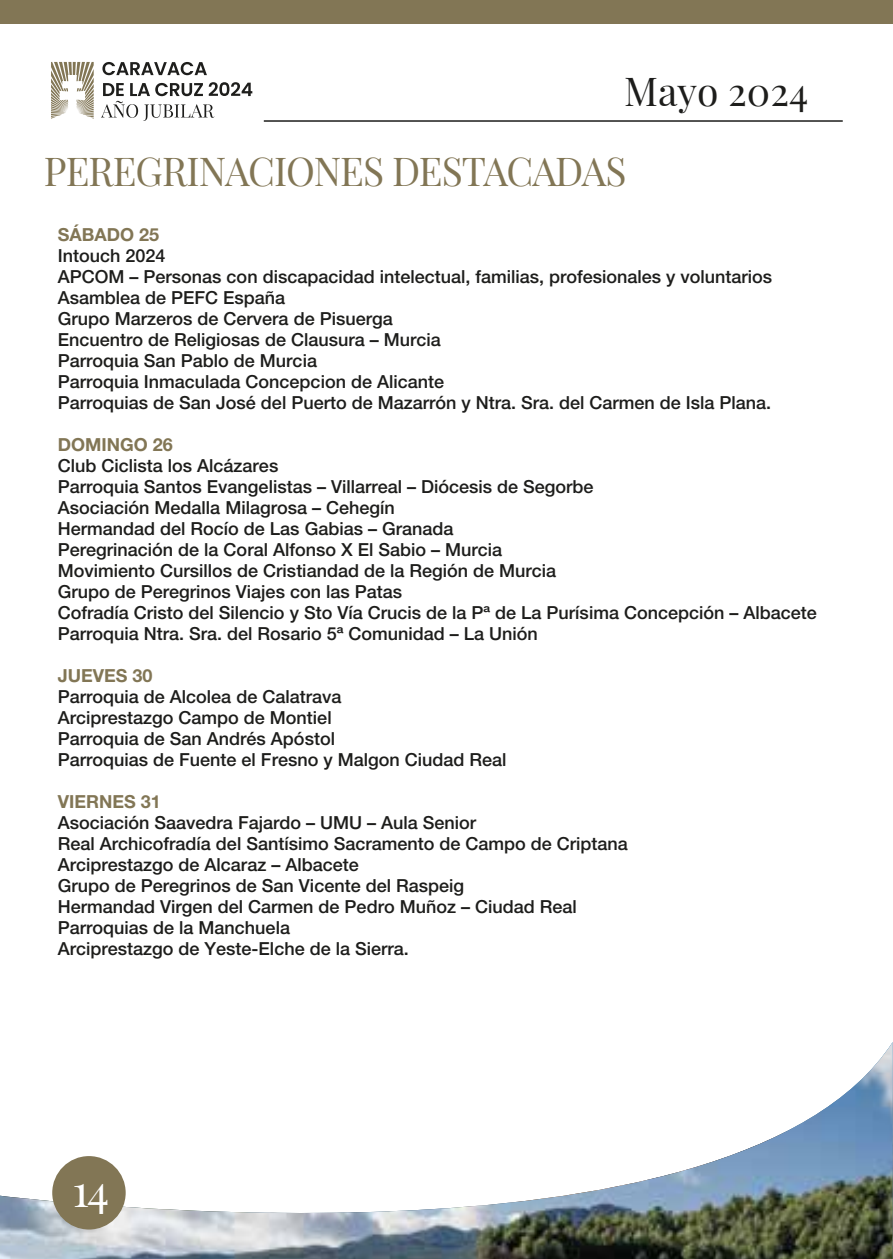
<style>
.page{position:relative;width:893px;height:1259px;background:#fff}
.page>*{position:absolute;margin:0;border:0;box-sizing:border-box;transform-origin:0 0}
.t1{font:44.7px "Playfair Display";color:#fff}
.t2{font:39px "Playfair Display";letter-spacing:-.025em;color:#827655}
.t3{font:39px "Playfair Display";color:#1d1d1b}
.t4{font:500 18px/21px "Helvetica Neue LT Std";color:#1d1d1b}
.t5{font:700 18px "Helvetica Neue LT Std";color:#827655}
</style>
<div class="page">
<div style="left:0;top:0;width:893px;height:24px;background:#827655"></div>
<svg style="left:51px;top:62px;width:43px;height:57px"></svg>
<svg style="left:102px;top:62px;width:105px;height:13px"></svg>
<svg style="left:101px;top:82px;width:151px;height:39px"></svg>
<hr style="left:264px;top:120px;width:579px;height:2px;background:#1d1d1b">
<img style="left:0;top:1042px;width:893px;height:217px">
<div style="left:52px;top:1156px;width:74px;height:73px;background:#827655;border-radius:50%"></div>
<h2 class="t3" style="left:624px;top:61px;width:186px">Mayo 2024</h2>
<h2 class="t2" style="left:44px;top:141px;width:584px">PEREGRINACIONES DESTACADAS</h2>
<p class="t5" style="left:58px;top:223px;width:103px">SÁBADO 25</p>
<p class="t4" style="left:58px;top:244px;width:716px">Intouch 2024<br>APCOM – Personas con discapacidad intelectual, familias, profesionales y voluntarios Asamblea de PEFC España<br>Grupo Marzeros de Cervera de Pisuerga<br>Encuentro de Religiosas de Clausura – Murcia<br>Parroquia San Pablo de Murcia<br>Parroquia Inmaculada Concepcion de Alicante<br>Parroquias de San José del Puerto de Mazarrón y Ntra. Sra. del Carmen de Isla Plana.</p>
<p class="t5" style="left:58px;top:433px;width:117px">DOMINGO 26</p>
<p class="t4" style="left:58px;top:454px;width:760px">Club Ciclista los Alcázares<br>Parroquia Santos Evangelistas – Villarreal – Diócesis de Segorbe<br>Asociación Medalla Milagrosa – Cehegín<br>Hermandad del Rocío de Las Gabias – Granada<br>Peregrinación de la Coral Alfonso X El Sabio – Murcia<br>Movimiento Cursillos de Cristiandad de la Región de Murcia<br>Grupo de Peregrinos Viajes con las Patas<br>Cofradía Cristo del Silencio y Sto Vía Crucis de la Pª de La Purísima Concepción – Albacete Parroquia Ntra. Sra. del Rosario 5ª Comunidad – La Unión</p>
<p class="t5" style="left:58px;top:664px;width:96px">JUEVES 30</p>
<p class="t4" style="left:58px;top:685px;width:450px">Parroquia de Alcolea de Calatrava<br>Arciprestazgo Campo de Montiel<br>Parroquia de San Andrés Apóstol<br>Parroquias de Fuente el Fresno y Malgon Ciudad Real</p>
<p class="t5" style="left:58px;top:790px;width:105px">VIERNES 31</p>
<p class="t4" style="left:58px;top:811px;width:571px">Asociación Saavedra Fajardo – UMU – Aula Senior<br>Real Archicofradía del Santísimo Sacramento de Campo de Criptana Arciprestazgo de Alcaraz – Albacete<br>Grupo de Peregrinos de San Vicente del Raspeig<br>Hermandad Virgen del Carmen de Pedro Muñoz – Ciudad Real Parroquias de la Manchuela<br>Arciprestazgo de Yeste-Elche de la Sierra.</p>
<h1 class="t1" style="left:72px;top:1155px;width:38px">14</h1>
</div>
